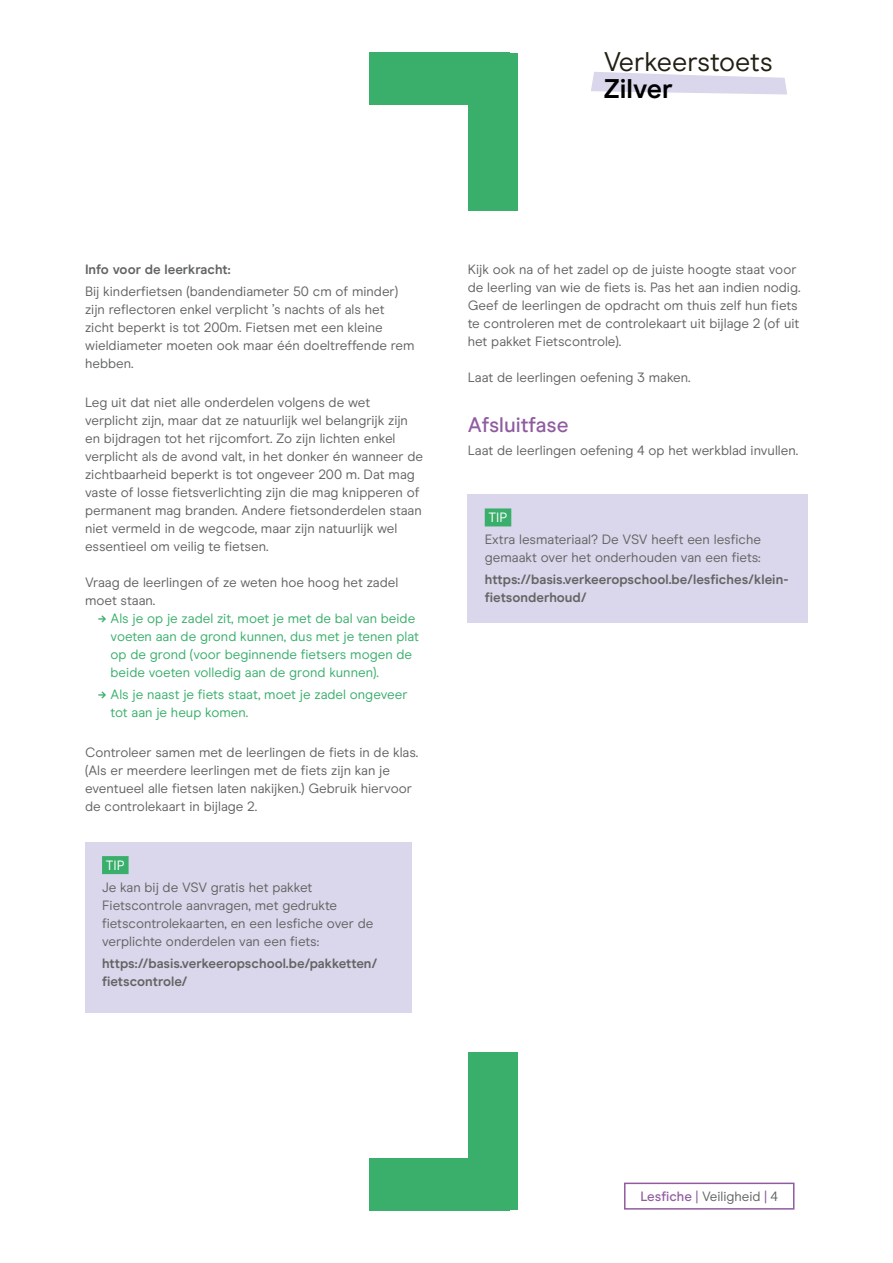
<style>
.page{position:relative;width:893px;height:1263px;background:#fff}
.page>*{position:absolute;margin:0;border:0;box-sizing:border-box;transform-origin:0 0}
.t1{font:27px "Modern Era";letter-spacing:-.005em;color:#211f12}
.t2{font:700 27px "Modern Era";color:#000}
.t3{font:500 21px "Modern Era";color:#8f5ca0}
.t4{font:13.5px/18px "Modern Era";color:#626463}
.t5{font:13.5px/18px "Modern Era";color:#3aaf6c}
.t6{font:700 13.5px/18px "Modern Era";color:#626463}
.t7{font:13.5px "Modern Era";color:#fff}
.s1{font-weight:700}
.s2{font-weight:500;color:#8f5ca0}
.s3{color:#8f5ca0}
</style>
<div class="page">
<svg style="left:591px;top:72px;width:196px;height:23px"></svg>
<div style="left:624px;top:1182px;width:170px;height:27px;border:2px solid #8f5ca0"></div>
<div style="left:469px;top:53px;width:49px;height:157px;background:#3aaf6c"></div>
<div style="left:369px;top:53px;width:140px;height:52px;background:#3aaf6c"></div>
<div style="left:469px;top:1052px;width:49px;height:158px;background:#3aaf6c"></div>
<div style="left:369px;top:1158px;width:140px;height:52px;background:#3aaf6c"></div>
<div style="left:85px;top:842px;width:326px;height:170px;background:#dad6eb"></div>
<div style="left:102px;top:856px;width:27px;height:18px;background:#3aaf6c"></div>
<div style="left:468px;top:494px;width:340px;height:129px;background:#dad6eb"></div>
<div style="left:485px;top:508px;width:26px;height:18px;background:#3aaf6c"></div>
<h1 class="t1" style="left:604px;top:46px;width:171px">Verkeerstoets</h1>
<h1 class="t2" style="left:603px;top:73px;width:71px">Zilver</h1>
<p class="t6" style="left:85px;top:260px;width:147px">Info voor de leerkracht:</p>
<p class="t4" style="left:85px;top:282px;width:331px">Bij kinderfietsen (bandendiameter 50 cm of minder) zijn reflectoren enkel verplicht ’s nachts of als het zicht beperkt is tot 200m. Fietsen met een kleine wieldiameter moeten ook maar één doeltreffende rem hebben.</p>
<p class="t4" style="left:85px;top:393px;width:339px">Leg uit dat niet alle onderdelen volgens de wet verplicht zijn, maar dat ze natuurlijk wel belangrijk zijn en bijdragen tot het rijcomfort. Zo zijn lichten enkel verplicht als de avond valt, in het donker én wanneer de zichtbaarheid beperkt is tot ongeveer 200 m. Dat mag vaste of losse fietsverlichting zijn die mag knipperen of permanent mag branden. Andere fietsonderdelen staan niet vermeld in de wegcode, maar zijn natuurlijk wel essentieel om veilig te fietsen.</p>
<p class="t4" style="left:85px;top:573px;width:315px">Vraag de leerlingen of ze weten hoe hoog het zadel moet staan.</p>
<p class="t5" style="left:111px;top:609px;width:310px;text-indent:-13px"><span class="s1">→</span> Als je op je zadel zit, moet je met de bal van beide voeten aan de grond kunnen, dus met je tenen plat op de grond (voor beginnende fietsers mogen de beide voeten volledig aan de grond kunnen).</p>
<p class="t5" style="left:111px;top:686px;width:299px;text-indent:-13px"><span class="s1">→</span> Als je naast je fiets staat, moet je zadel ongeveer tot aan je heup komen.</p>
<p class="t4" style="left:85px;top:744px;width:335px">Controleer samen met de leerlingen de fiets in de klas. (Als er meerdere leerlingen met de fiets zijn kan je eventueel alle fietsen laten nakijken.) Gebruik hiervoor de controlekaart in bijlage 2.</p>
<p class="t7" style="left:106px;top:857px;width:20px">TIP</p>
<p class="t4" style="left:102px;top:878px;width:273px">Je kan bij de VSV gratis het pakket Fietscontrole aanvragen, met gedrukte fietscontrolekaarten, en een lesfiche over de verplichte onderdelen van een fiets:</p>
<p class="t6" style="left:102px;top:954px;width:277px">https://basis.verkeeropschool.be/pakketten/ fietscontrole/</p>
<p class="t4" style="left:468px;top:260px;width:334px">Kijk ook na of het zadel op de juiste hoogte staat voor de leerling van wie de fiets is. Pas het aan indien nodig.<br>Geef de leerlingen de opdracht om thuis zelf hun fiets te controleren met de controlekaart uit bijlage 2 (of uit het pakket Fietscontrole).</p>
<p class="t4" style="left:468px;top:368px;width:225px">Laat de leerlingen oefening 3 maken.</p>
<h2 class="t3" style="left:468px;top:413px;width:102px">Afsluitfase</h2>
<p class="t4" style="left:468px;top:441px;width:332px">Laat de leerlingen oefening 4 op het werkblad invullen.</p>
<p class="t7" style="left:489px;top:509px;width:20px">TIP</p>
<p class="t4" style="left:485px;top:531px;width:278px">Extra lesmateriaal? De VSV heeft een lesfiche gemaakt over het onderhouden van een fiets:</p>
<p class="t6" style="left:485px;top:571px;width:305px">https://basis.verkeeropschool.be/lesfiches/klein&shy;fietsonderhoud/</p>
<p class="t4" style="left:640px;top:1188px;width:139px"><span class="s2">Lesfiche</span> <span class="s3">|</span> Veiligheid <span class="s3">|</span> 4</p>
</div>
